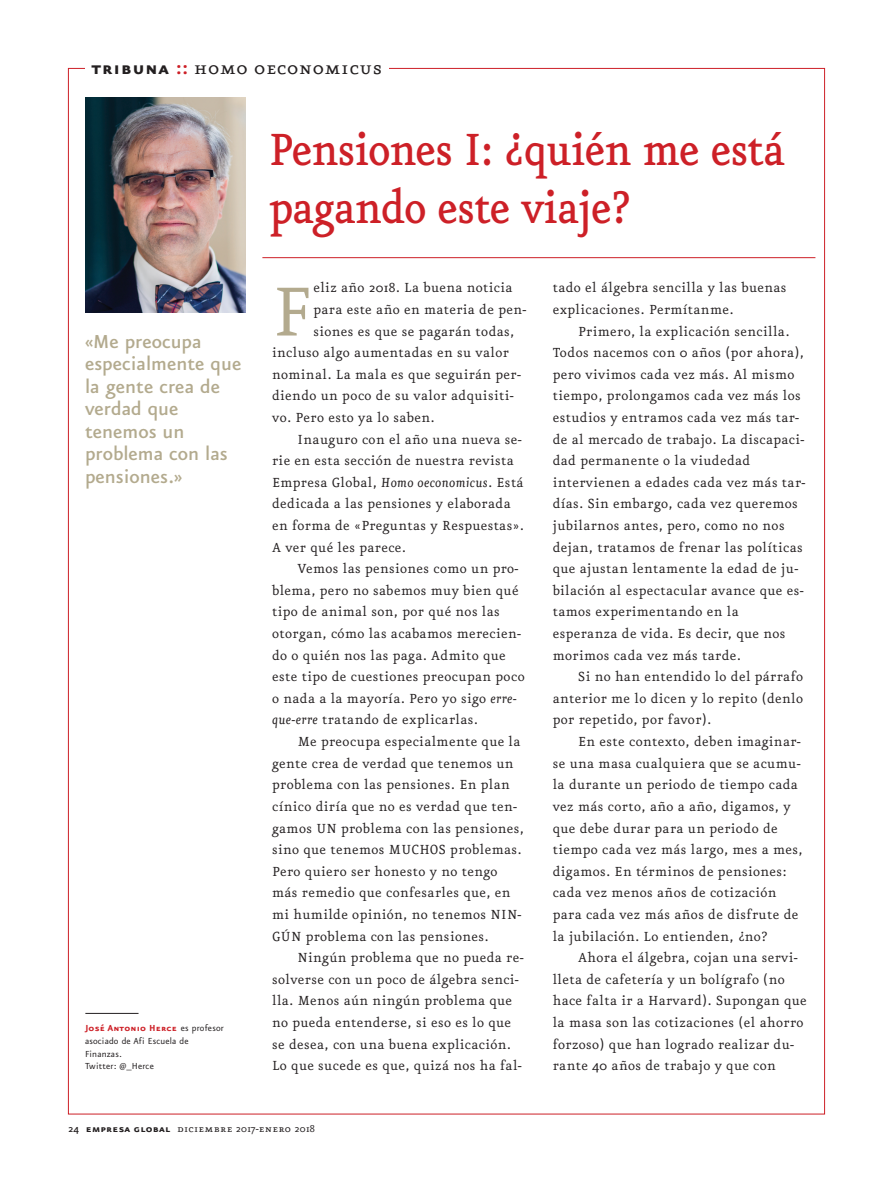
<style>
.page{position:relative;width:893px;height:1191px;background:#fff}
.page>*{position:absolute;margin:0;border:0;box-sizing:border-box;transform-origin:0 0}
.t1{font:82.95px "Eureka";color:#b3aa8e}
.t2{font:500 54px/58.5px "Eureka";letter-spacing:-.02em;color:#cd2027;scale:.9 1}
.t3{font:500 22.5px/22.5px "Eureka Sans";color:#b3aa8e}
.t4{font:21.9px "Eureka Small Caps";letter-spacing:.025em;color:#231f20}
.t5{font:15.75px/21.6px "Eureka";letter-spacing:.025em;color:#231f20}
.t6{font:12px "Eureka Small Caps";letter-spacing:.025em;color:#231f20}
.t7{font:10.5px/12.8px "Eureka Sans";letter-spacing:.015em;color:#231f20}
.t8{font:10.5px "Eureka Sans Bold Caps";letter-spacing:.015em;color:#cd2027}
.s1{font-family:"Eureka Sans Bold Caps"}
.s2{font-family:"Eureka Sans Bold Caps";color:#cd2027}
.s3{font-family:"Eureka Sans";color:#231f20}
.s4{font-style:italic}
.s5{font-family:"Eureka";font-weight:500}
.s6{font-family:"Eureka"}
</style>
<div class="page">
<hr style="left:262px;top:257px;width:553px;height:1px;background:#cd2027">
<hr style="left:85px;top:1013px;width:54px;height:1px;background:#231f20">
<img style="left:85px;top:98px;width:160px;height:215px">
<h3 class="t4" style="left:92px;top:57px;width:292px"><span class="s1">tribuna</span> <span class="s2">::</span> homo oeconomicus</h3>
<h3 class="t3" style="left:85px;top:328px;width:158px">«Me preocupa especialmente que la gente crea de verdad que tenemos un problema con las pensiones.»</h3>
<p class="t8" style="left:85px;top:1023px;width:140px">José Antonio Herce <span class="s3">es profesor</span></p>
<p class="t7" style="left:85px;top:1035px;width:105px">asociado de Afi Escuela de<br>Finanzas.<br>Twitter: @_Herce</p>
<h2 class="t2" style="left:269px;top:122px;width:576px">Pensiones I: ¿quién me está pagando este viaje?</h2>
<p class="t5" style="left:313px;top:277px;width:201px">eliz año 2018. La buena noticia</p>
<p class="t5" style="left:313px;top:299px;width:214px">para este año en materia de pen-</p>
<p class="t5" style="left:313px;top:321px;width:203px">siones es que se pagarán todas,</p>
<p class="t5" style="left:272px;top:342px;width:238px">incluso algo aumentadas en su valor</p>
<p class="t5" style="left:272px;top:364px;width:250px">nominal. La mala es que seguirán per-</p>
<p class="t5" style="left:272px;top:385px;width:243px">diendo un poco de su valor adquisiti-</p>
<p class="t5" style="left:272px;top:407px;width:164px">vo. Pero esto ya lo saben.</p>
<p class="t5" style="left:298px;top:429px;width:226px">Inauguro con el año una nueva se-</p>
<p class="t5" style="left:272px;top:450px;width:243px">rie en esta sección de nuestra revista</p>
<p class="t5" style="left:272px;top:472px;width:253px">Empresa Global, <span class="s4">Homo oeconomicus</span>. Está</p>
<p class="t5" style="left:272px;top:493px;width:240px">dedicada a las pensiones y elaborada</p>
<p class="t5" style="left:272px;top:515px;width:253px">en forma de «Preguntas y Respuestas».</p>
<p class="t5" style="left:272px;top:537px;width:135px">A ver qué les parece.</p>
<p class="t5" style="left:298px;top:558px;width:222px">Vemos las pensiones como un pro-</p>
<p class="t5" style="left:272px;top:580px;width:248px">blema, pero no sabemos muy bien qué</p>
<p class="t5" style="left:272px;top:601px;width:229px">tipo de animal son, por qué nos las</p>
<p class="t5" style="left:272px;top:623px;width:251px">otorgan, cómo las acabamos merecien-</p>
<p class="t5" style="left:272px;top:645px;width:235px">do o quién nos las paga. Admito que</p>
<p class="t5" style="left:272px;top:666px;width:254px">este tipo de cuestiones preocupan poco</p>
<p class="t5" style="left:272px;top:688px;width:246px">o nada a la mayoría. Pero yo sigo <span class="s4">erre-</span></p>
<p class="t5" style="left:272px;top:709px;width:207px"><span class="s4">que-erre</span> tratando de explicarlas.</p>
<p class="t5" style="left:298px;top:731px;width:224px">Me preocupa especialmente que la</p>
<p class="t5" style="left:272px;top:753px;width:243px">gente crea de verdad que tenemos un</p>
<p class="t5" style="left:272px;top:774px;width:239px">problema con las pensiones. En plan</p>
<p class="t5" style="left:272px;top:796px;width:247px">cínico diría que no es verdad que ten-</p>
<p class="t5" style="left:272px;top:817px;width:253px">gamos UN problema con las pensiones,</p>
<p class="t5" style="left:272px;top:839px;width:251px">sino que tenemos MUCHOS problemas.</p>
<p class="t5" style="left:272px;top:861px;width:227px">Pero quiero ser honesto y no tengo</p>
<p class="t5" style="left:272px;top:882px;width:240px">más remedio que confesarles que, en</p>
<p class="t5" style="left:272px;top:904px;width:251px">mi humilde opinión, no tenemos NIN-</p>
<p class="t5" style="left:272px;top:925px;width:218px">GÚN problema con las pensiones.</p>
<p class="t5" style="left:298px;top:947px;width:227px">Ningún problema que no pueda re-</p>
<p class="t5" style="left:272px;top:969px;width:248px">solverse con un poco de álgebra senci-</p>
<p class="t5" style="left:272px;top:990px;width:242px">lla. Menos aún ningún problema que</p>
<p class="t5" style="left:272px;top:1012px;width:241px">no pueda entenderse, si eso es lo que</p>
<p class="t5" style="left:272px;top:1033px;width:240px">se desea, con una buena explicación.</p>
<p class="t5" style="left:272px;top:1055px;width:251px">Lo que sucede es que, quizá nos ha fal-</p>
<h1 class="t1" style="left:272px;top:272px;width:41px">F</h1>
<p class="t5" style="left:553px;top:277px;width:235px">tado el álgebra sencilla y las buenas explicaciones. Permítanme.</p>
<p class="t5" style="left:553px;top:321px;width:254px;text-indent:26px">Primero, la explicación sencilla.<br>Todos nacemos con 0 años (por ahora), pero vivimos cada vez más. Al mismo tiempo, prolongamos cada vez más los estudios y entramos cada vez más tar&shy;de al mercado de trabajo. La discapaci&shy;dad permanente o la viudedad intervienen a edades cada vez más tar&shy;días. Sin embargo, cada vez queremos jubilarnos antes, pero, como no nos dejan, tratamos de frenar las políticas que ajustan lentamente la edad de ju&shy;bilación al espectacular avance que es&shy;tamos experimentando en la esperanza de vida. Es decir, que nos morimos cada vez más tarde.</p>
<p class="t5" style="left:553px;top:666px;width:252px;text-align:justify;text-indent:26px">Si no han entendido lo del párrafo anterior me lo dicen y lo repito (denlo por repetido, por favor).</p>
<p class="t5" style="left:553px;top:731px;width:252px;text-indent:26px">En este contexto, deben imaginar&shy;se una masa cualquiera que se acumu&shy;la durante un periodo de tiempo cada vez más corto, año a año, digamos, y que debe durar para un periodo de tiempo cada vez más largo, mes a mes, digamos. En términos de pensiones: cada vez menos años de cotización para cada vez más años de disfrute de la jubilación. Lo entienden, ¿no?</p>
<p class="t5" style="left:553px;top:947px;width:256px;text-indent:26px">Ahora el álgebra, cojan una servi&shy;lleta de cafetería y un bolígrafo (no hace falta ir a Harvard). Supongan que la masa son las cotizaciones (el ahorro forzoso) que han logrado realizar du&shy;rante 40 años de trabajo y que con</p>
<p class="t6" style="left:68px;top:1122px;width:248px"><span class="s5">24</span> <span class="s1">empresa global</span> diciembre <span class="s6">2017-</span>enero <span class="s6">2018</span></p>
</div>
